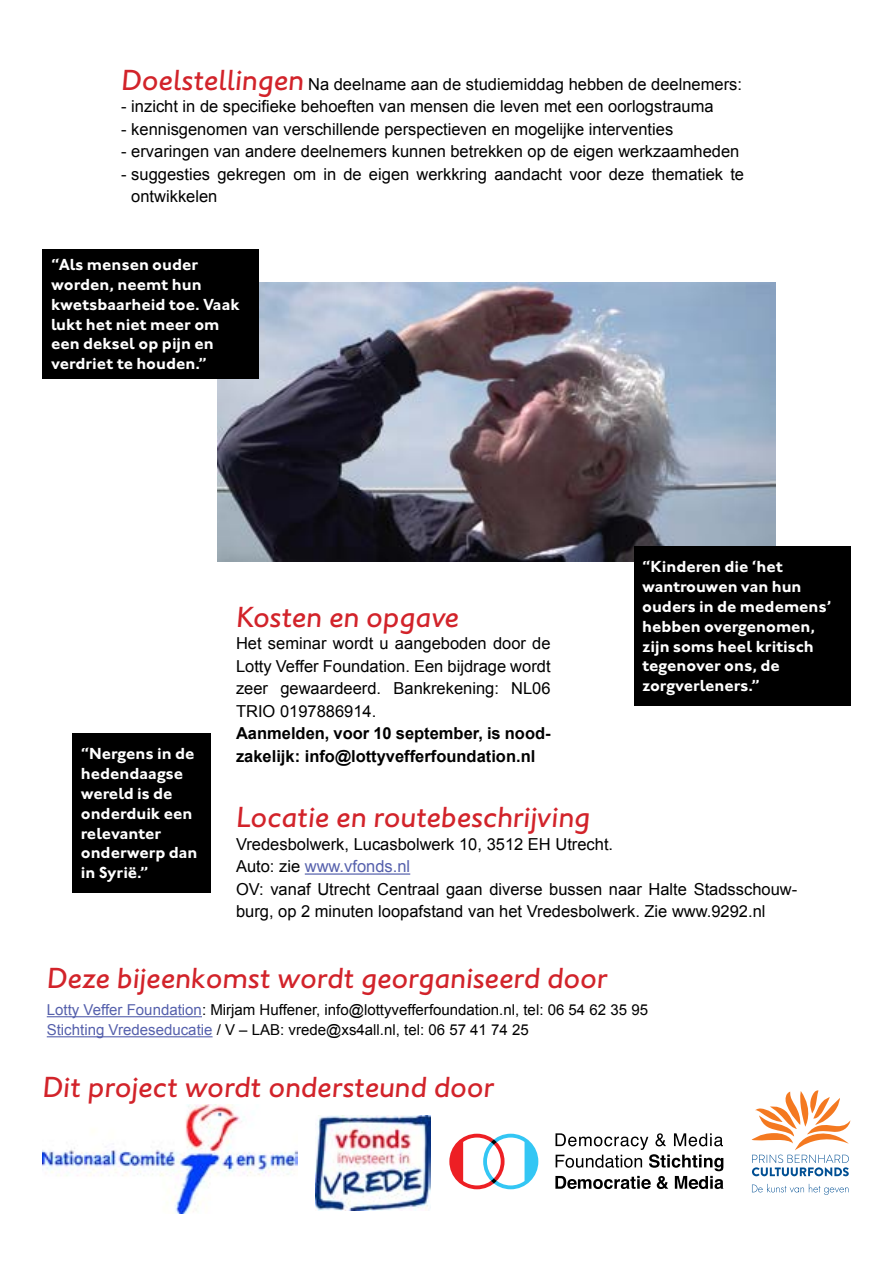
<style>
.page{position:relative;width:893px;height:1263px;background:#fff}
.page>*{position:absolute;margin:0;border:0;box-sizing:border-box;transform-origin:0 0}
.t1{font:italic 500 30px "Johnston ITC Std";color:#d2232a}
.t2{font:16.5px/22.5px "Arial";color:#000}
.t3{font:700 16.5px/19.8px "Johnston ITC Std";color:#fff}
.t4{font:700 16.5px/22.5px "Arial";color:#000}
.t5{font:15px/20.1px "Arial";color:#000}
.s1{font-family:"Johnston ITC Std";font-weight:500;font-style:italic;font-size:30px;color:#d2232a}
.s2{color:#5560ac}
</style>
<div class="page">
<hr style="left:305px;top:873px;width:105px;height:2px;background:#5560ac">
<hr style="left:47px;top:1016px;width:155px;height:1px;background:#5560ac">
<hr style="left:47px;top:1036px;width:166px;height:1px;background:#5560ac">
<img style="left:43px;top:1105px;width:254px;height:109px">
<img style="left:315px;top:1115px;width:116px;height:95px">
<svg style="left:751px;top:1090px;width:99px;height:86px"></svg>
<svg style="left:752px;top:1184px;width:96px;height:11px"></svg>
<svg style="left:555px;top:1133px;width:168px;height:56px"></svg>
<svg style="left:449px;top:1134px;width:89px;height:55px"></svg>
<img style="left:217px;top:283px;width:558px;height:278px">
<div style="left:43px;top:249px;width:216px;height:130px;background:#000"></div>
<div style="left:634px;top:546px;width:216px;height:160px;background:#000"></div>
<div style="left:72px;top:733px;width:138px;height:160px;background:#000"></div>
<p class="t2" style="left:121px;top:73px;width:622px"><span class="s1">Doelstellingen</span> Na deelname aan de studiemiddag hebben de deelnemers:</p>
<p class="t2" style="left:121px;top:95px;width:594px">- inzicht in de specifieke behoeften van mensen die leven met een oorlogstrauma</p>
<p class="t2" style="left:121px;top:118px;width:554px">- kennisgenomen van verschillende perspectieven en mogelijke interventies</p>
<p class="t2" style="left:121px;top:140px;width:620px">- ervaringen van andere deelnemers kunnen betrekken op de eigen werkzaamheden</p>
<p class="t2" style="left:131px;top:163px;width:614px;text-indent:-10px">- suggesties gekregen om in de eigen werkkring aandacht voor deze thematiek te ontwikkelen</p>
<p class="t3" style="left:51px;top:255px;width:190px">“Als mensen ouder worden, neemt hun kwetsbaarheid toe. Vaak lukt het niet meer om een deksel op pijn en verdriet te houden.”</p>
<p class="t3" style="left:81px;top:744px;width:118px">“Nergens in de hedendaagse wereld is de onderduik een relevanter onderwerp dan in Syrië.”</p>
<h1 class="t1" style="left:236px;top:599px;width:224px">Kosten en opgave</h1>
<p class="t2" style="left:236px;top:632px;width:316px;text-align:justify">Het seminar wordt u aangeboden door de Lotty Veffer Foundation. Een bijdrage wordt zeer gewaardeerd. Bankrekening: NL06<br>TRIO 0197886914.</p>
<p class="t4" style="left:236px;top:723px;width:316px">Aanmelden, voor 10 september, is nood&shy;zakelijk: info@lottyvefferfoundation.nl</p>
<p class="t3" style="left:642px;top:557px;width:191px">“Kinderen die ‘het wantrouwen van hun ouders in de medemens’ hebben overgenomen, zijn soms heel kritisch tegenover ons, de zorgverleners.”</p>
<h1 class="t1" style="left:236px;top:800px;width:356px">Locatie en routebeschrijving</h1>
<p class="t2" style="left:236px;top:833px;width:563px">Vredesbolwerk, Lucasbolwerk 10, 3512 EH Utrecht.<br>Auto: zie <span class="s2">www.vfonds.nl<br></span>OV: vanaf Utrecht Centraal gaan diverse bussen naar Halte Stadsschouw&shy;burg, op 2 minuten loopafstand van het Vredesbolwerk. Zie www.9292.nl</p>
<h1 class="t1" style="left:47px;top:960px;width:562px">Deze bijeenkomst wordt georganiseerd door</h1>
<p class="t5" style="left:47px;top:1000px;width:603px"><span class="s2">Lotty Veffer Foundation</span>: Mirjam Huffener, info@lottyvefferfoundation.nl, tel: 06 54 62 35 95<br><span class="s2">Stichting Vredeseducatie</span> / V – LAB: vrede@xs4all.nl, tel: 06 57 41 74 25</p>
<h1 class="t1" style="left:43px;top:1070px;width:453px">Dit project wordt ondersteund door</h1>
</div>
